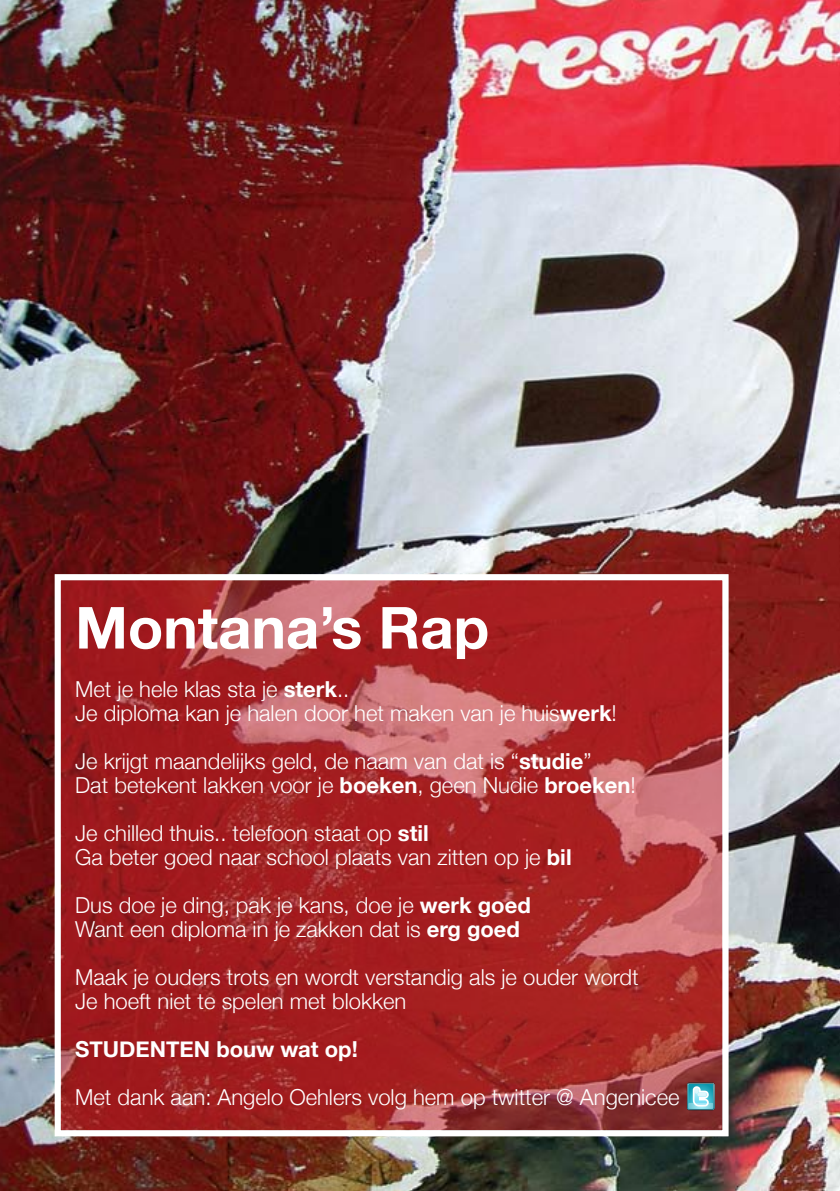
<style>
.page{position:relative;width:840px;height:1191px;background:#fff}
.page>*{position:absolute;margin:0;border:0;box-sizing:border-box;transform-origin:0 0}
.t1{font:700 58px "Helvetica Neue";color:#fff}
.t2{font:300 22px/24px "Helvetica Neue";color:#fff}
.t3{font:700 22px "Helvetica Neue";color:#fff}
.s1{font-weight:700}
</style>
<div class="page">
<img style="left:0;top:0;width:839px;height:1191px">
<svg style="left:62px;top:581px;width:659px;height:548px;background:#a72b2d"></svg>
<div style="left:55px;top:574px;width:673px;height:562px;border:6px solid #fff"></div>
<svg style="left:687px;top:1083px;width:26px;height:26px"></svg>
<h1 class="t1" style="left:75px;top:592px;width:415px">Montana’s Rap</h1>
<p class="t2" style="left:75px;top:676px;width:543px">Met je hele klas sta je <span class="s1">sterk</span>..<br>Je diploma kan je halen door het maken van je huis<span class="s1">werk</span>!</p>
<p class="t2" style="left:75px;top:748px;width:561px">Je krijgt maandelijks geld, de naam van dat is “<span class="s1">studie</span>”<br>Dat betekent lakken voor je <span class="s1">boeken</span>, geen Nudie <span class="s1">broeken</span>!</p>
<p class="t2" style="left:75px;top:820px;width:497px">Je chilled thuis.. telefoon staat op <span class="s1">stil<br></span>Ga beter goed naar school plaats van zitten op je <span class="s1">bil</span></p>
<p class="t2" style="left:75px;top:892px;width:457px">Dus doe je ding, pak je kans, doe je <span class="s1">werk goed<br></span>Want een diploma in je zakken dat is <span class="s1">erg goed</span></p>
<p class="t2" style="left:75px;top:964px;width:564px">Maak je ouders trots en wordt verstandig als je ouder wordt<br>Je hoeft niet te spelen met blokken</p>
<p class="t3" style="left:75px;top:1035px;width:284px">STUDENTEN bouw wat op!</p>
<p class="t2" style="left:75px;top:1084px;width:605px">Met dank aan: Angelo Oehlers volg hem op twitter @ Angenicee</p>
</div>
